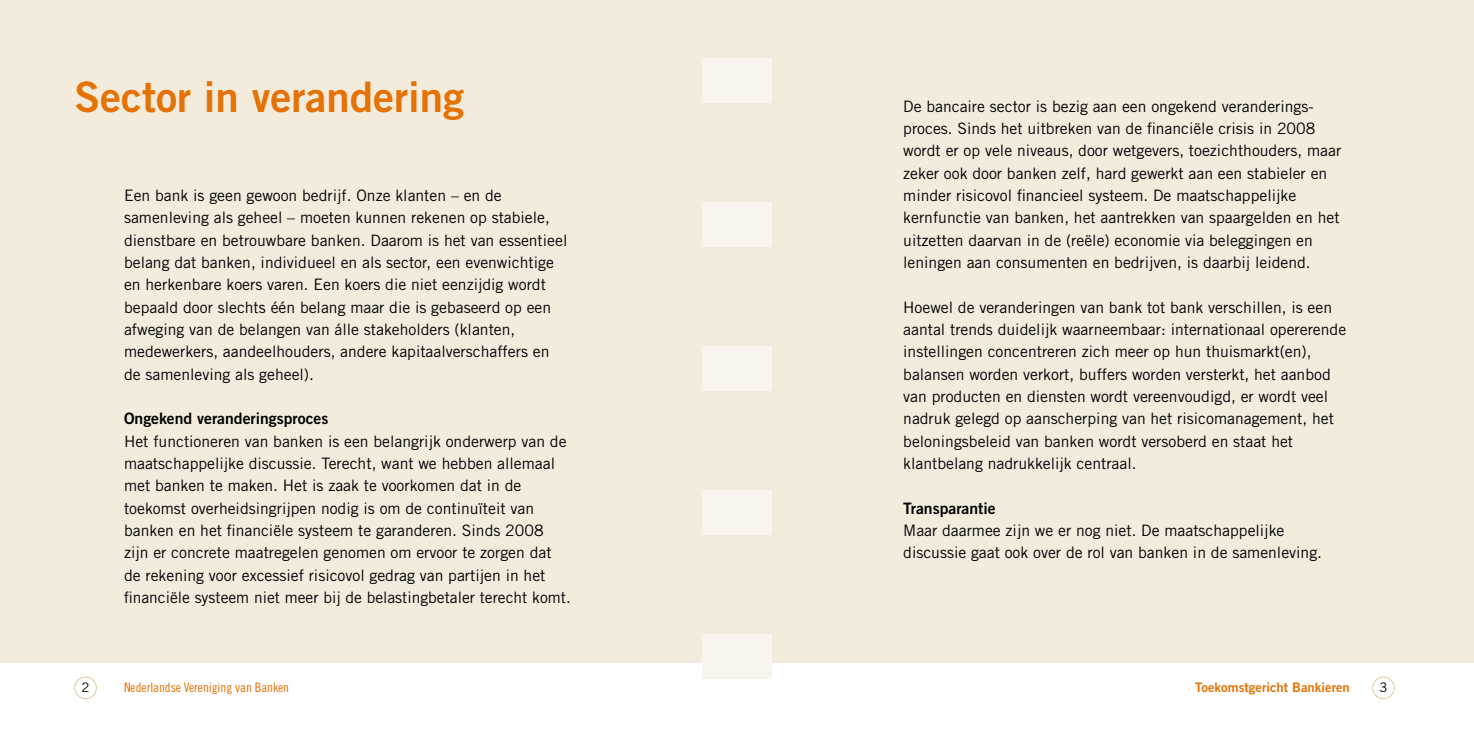
<style>
.page{position:relative;width:1474px;height:737px;background:#fff}
.page>*{position:absolute;margin:0;border:0;box-sizing:border-box;transform-origin:0 0}
.t1{font:42px "Trade Gothic Bold Two";color:#e47205}
.t2{font:15.75px/22.4px "Trade Gothic";color:#000}
.t3{font:15.75px "Trade Gothic Bold Two";color:#000}
.t4{font:13.12px "Trade Gothic Cond Eighteen";color:#e47205}
.t5{font:13.12px "Trade Gothic Bold Two";color:#e47205}
.t6{font:13.12px "Trade Gothic";color:#000}
</style>
<div class="page">
<div style="left:0;top:0;width:1473px;height:662px;background:#f3ecdd"></div>
<div style="left:702px;top:634px;width:69px;height:44px;background:#f9f5ee"></div>
<div style="left:702px;top:490px;width:69px;height:45px;background:#f9f5ee"></div>
<div style="left:702px;top:346px;width:69px;height:45px;background:#f9f5ee"></div>
<div style="left:702px;top:202px;width:69px;height:45px;background:#f9f5ee"></div>
<div style="left:702px;top:58px;width:69px;height:45px;background:#f9f5ee"></div>
<div style="left:1372px;top:676px;width:22px;height:23px;border:1px solid #dfc999;border-radius:50%"></div>
<div style="left:74px;top:676px;width:23px;height:23px;border:1px solid #dfc999;border-radius:50%"></div>
<h1 class="t1" style="left:74px;top:71px;width:391px">Sector in verandering</h1>
<p class="t2" style="left:124px;top:184px;width:445px">Een bank is geen gewoon bedrijf. Onze klanten – en de samenleving als geheel – moeten kunnen rekenen op stabiele, dienstbare en betrouwbare banken. Daarom is het van essentieel belang dat banken, individueel en als sector, een evenwichtige en herkenbare koers varen. Een koers die niet eenzijdig wordt bepaald door slechts één belang maar die is gebaseerd op een afweging van de belangen van álle stakeholders (klanten, medewerkers, aandeelhouders, andere kapitaalverschaffers en de samenleving als geheel).</p>
<p class="t3" style="left:124px;top:409px;width:206px">Ongekend veranderingsproces</p>
<p class="t2" style="left:124px;top:429px;width:448px">Het functioneren van banken is een belangrijk onderwerp van de maatschappelijke discussie. Terecht, want we hebben allemaal met banken te maken. Het is zaak te voorkomen dat in de toekomst overheidsingrijpen nodig is om de continuïteit van banken en het financiële systeem te garanderen. Sinds 2008 zijn er concrete maatregelen genomen om ervoor te zorgen dat de rekening voor excessief risicovol gedrag van partijen in het financiële systeem niet meer bij de belastingbetaler terecht komt.</p>
<p class="t2" style="left:903px;top:95px;width:439px">De bancaire sector is bezig aan een ongekend veranderings&shy;proces. Sinds het uitbreken van de financiële crisis in 2008 wordt er op vele niveaus, door wetgevers, toezichthouders, maar zeker ook door banken zelf, hard gewerkt aan een stabieler en minder risicovol financieel systeem. De maatschappelijke kernfunctie van banken, het aantrekken van spaargelden en het uitzetten daarvan in de (reële) economie via beleggingen en leningen aan consumenten en bedrijven, is daarbij leidend.</p>
<p class="t2" style="left:903px;top:295px;width:444px">Hoewel de veranderingen van bank tot bank verschillen, is een aantal trends duidelijk waarneembaar: internationaal opererende instellingen concentreren zich meer op hun thuismarkt(en), balansen worden verkort, buffers worden versterkt, het aanbod van producten en diensten wordt vereenvoudigd, er wordt veel nadruk gelegd op aanscherping van het risicomanagement, het beloningsbeleid van banken wordt versoberd en staat het klantbelang nadrukkelijk centraal.</p>
<p class="t3" style="left:903px;top:498px;width:94px">Transparantie</p>
<p class="t2" style="left:903px;top:519px;width:420px">Maar daarmee zijn we er nog niet. De maatschappelijke discussie gaat ook over de rol van banken in de samenleving.</p>
<p class="t6" style="left:82px;top:679px;width:10px">2</p>
<p class="t4" style="left:124px;top:680px;width:166px">Nederlandse Vereniging van Banken</p>
<p class="t5" style="left:1195px;top:679px;width:156px">Toekomstgericht Bankieren</p>
<p class="t6" style="left:1379px;top:679px;width:10px">3</p>
</div>
